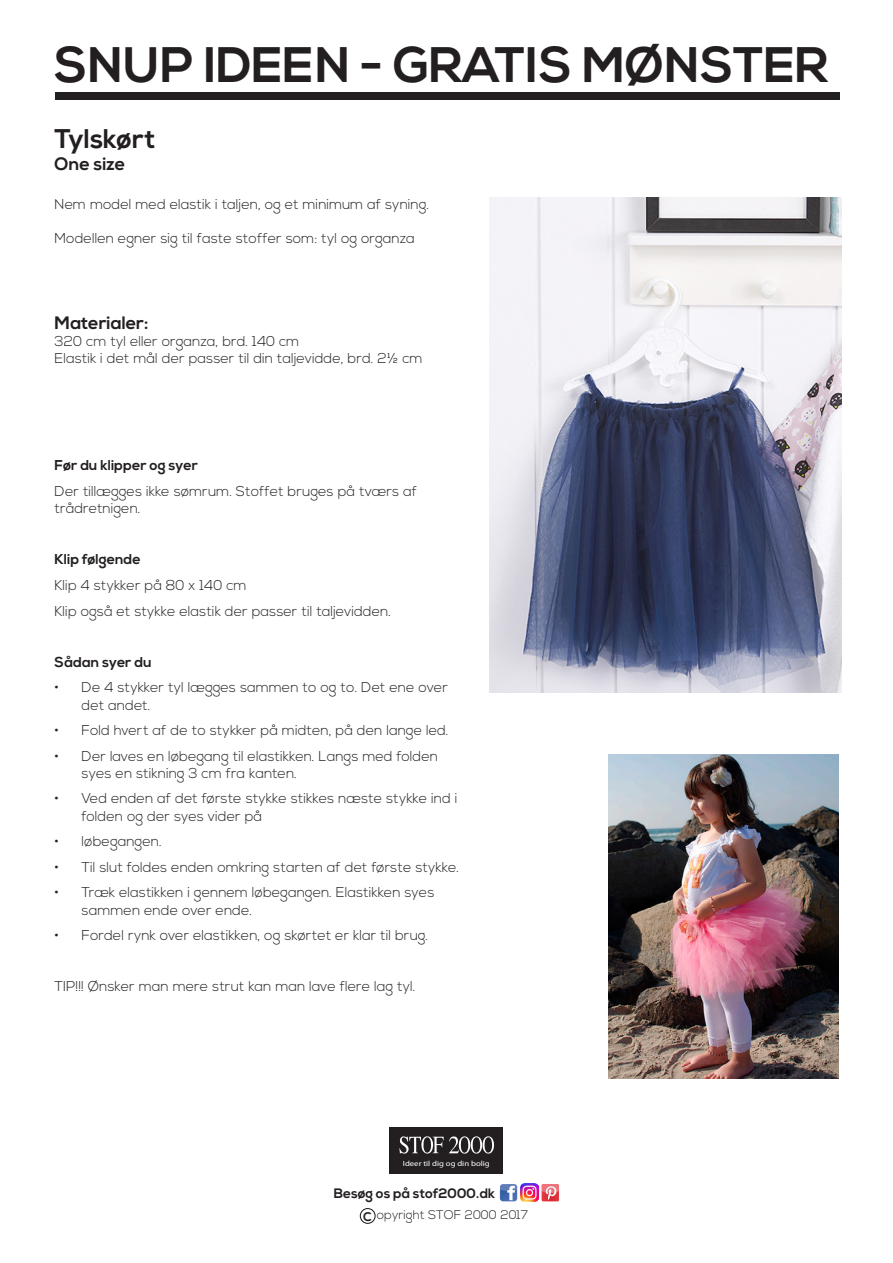
<style>
.page{position:relative;width:893px;height:1263px;background:#fff}
.page>*{position:absolute;margin:0;border:0;box-sizing:border-box;transform-origin:0 0}
.t1{font:700 49.8px "Nexa";color:#231f20}
.t2{font:700 27px "Nexa";color:#231f20}
.t3{font:700 18px "Nexa";color:#231f20}
.brødtekst{font:300 14.25px/17.1px "Nexa";color:#231f20}
.brødtekst-2{font:700 14.25px "Nexa";color:#231f20}
.t4{font:700 13.65px "Nexa";color:#231f20}
.t5{font:300 12.6px "Nexa";color:#231f20}
.t6{font:700 12.6px "Nexa";color:#231f20}
.t7{font:7.5px "Myriad Pro";color:#fff;scale:1.16 1}
</style>
<div class="page">
<div style="left:55px;top:92px;width:785px;height:8px;background:#231f20"></div>
<div style="left:389px;top:1127px;width:114px;height:47px;background:#231f20"></div>
<svg style="left:399px;top:1136px;width:95px;height:18px"></svg>
<img style="left:500px;top:1184px;width:17px;height:17px">
<img style="left:521px;top:1184px;width:17px;height:17px">
<img style="left:542px;top:1184px;width:17px;height:17px">
<div style="left:360px;top:1208px;width:16px;height:16px;border:1px solid #231f20;border-radius:50%"></div>
<img style="left:489px;top:198px;width:352px;height:494px">
<img style="left:608px;top:755px;width:231px;height:324px">
<p class="t1" style="left:55px;top:36px;width:775px">SNUP IDEEN - GRATIS MØNSTER</p>
<p class="t2" style="left:55px;top:123px;width:102px">Tylskørt</p>
<p class="t3" style="left:55px;top:153px;width:72px">One size</p>
<p class="brødtekst" style="left:55px;top:196px;width:376px">Nem model med elastik i taljen, og et minimum af syning.</p>
<p class="brødtekst" style="left:55px;top:230px;width:362px">Modellen egner sig til faste stoffer som: tyl og organza</p>
<p class="t3" style="left:55px;top:313px;width:95px">Materialer:</p>
<p class="brødtekst" style="left:55px;top:333px;width:246px">320 cm tyl eller organza, brd. 140 cm</p>
<p class="brødtekst" style="left:55px;top:351px;width:369px">Elastik i det mål der passer til din taljevidde, brd. 2½ cm</p>
<p class="brødtekst-2" style="left:55px;top:457px;width:145px">Før du klipper og syer</p>
<p class="brødtekst" style="left:55px;top:483px;width:364px">Der tillægges ikke sømrum. Stoffet bruges på tværs af trådretnigen.</p>
<p class="brødtekst-2" style="left:55px;top:551px;width:88px">Klip følgende</p>
<p class="brødtekst" style="left:55px;top:577px;width:194px">Klip 4 stykker på 80 x 140 cm</p>
<p class="brødtekst" style="left:55px;top:603px;width:338px">Klip også et stykke elastik der passer til taljevidden.</p>
<p class="brødtekst-2" style="left:55px;top:654px;width:98px">Sådan syer du</p>
<p class="brødtekst" style="left:82px;top:680px;width:368px;text-indent:-27px">• De 4 stykker tyl lægges sammen to og to. Det ene over det andet.</p>
<p class="brødtekst" style="left:55px;top:722px;width:396px">• Fold hvert af de to stykker på midten, på den lange led.</p>
<p class="brødtekst" style="left:82px;top:748px;width:358px;text-indent:-27px">• Der laves en løbegang til elastikken. Langs med folden syes en stikning 3 cm fra kanten.</p>
<p class="brødtekst" style="left:82px;top:791px;width:377px;text-indent:-27px">• Ved enden af det første stykke stikkes næste stykke ind i folden og der syes vider på</p>
<p class="brødtekst" style="left:55px;top:833px;width:109px">• løbegangen.</p>
<p class="brødtekst" style="left:55px;top:859px;width:406px">• Til slut foldes enden omkring starten af det første stykke.</p>
<p class="brødtekst" style="left:82px;top:884px;width:354px;text-indent:-27px">• Træk elastikken i gennem løbegangen. Elastikken syes sammen ende over ende.</p>
<p class="brødtekst" style="left:55px;top:927px;width:375px">• Fordel rynk over elastikken, og skørtet er klar til brug.</p>
<p class="brødtekst" style="left:55px;top:978px;width:362px">TIP!!! Ønsker man mere strut kan man lave flere lag tyl.</p>
<p class="t7" style="left:403px;top:1159px;width:76px">Ideer til dig og din bolig</p>
<p class="t4" style="left:334px;top:1185px;width:163px">Besøg os på stof2000.dk</p>
<p class="t6" style="left:363px;top:1209px;width:10px">C</p>
<p class="t5" style="left:377px;top:1207px;width:153px">opyright STOF 2000 2017</p>
</div>
